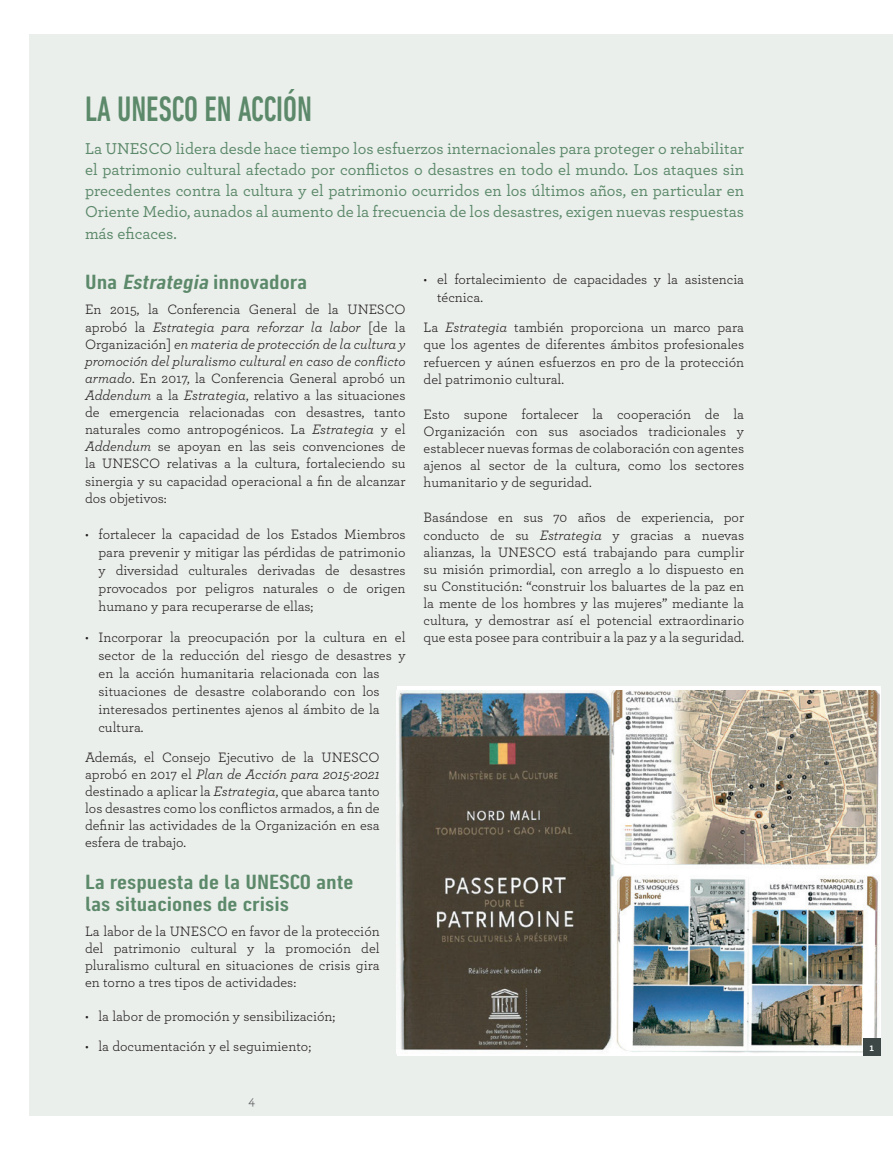
<style>
.page{position:relative;width:893px;height:1149px;background:#fff}
.page>*{position:absolute;margin:0;border:0;box-sizing:border-box;transform-origin:0 0}
.t1{font:500 condensed 36px "DIN Next LT Pro";color:#5c896a;scale:.9 1}
.t2{font:500 condensed 21px/21.6px "DIN Next LT Pro";color:#5c896a;scale:1.25 1}
.t3{font:500 16.5px/21px "Archer";color:#5c896a;text-align:justify}
.t4{font:14.25px/17.1px "Archer";color:#231f20;text-align:justify}
.t5{font:italic 14.25px/17.1px "Archer Pro";color:#231f20;text-align:justify}
.t6{font:13.5px "Archer";color:#57585a}
.t7{font:700 10.5px "Archer";color:#fff}
.s1{font-style:italic}
.s2{font-family:"Archer";font-style:normal}
.s3{font-family:"Archer Pro";font-style:italic}
</style>
<div class="page">
<div style="left:30px;top:34px;width:863px;height:1081px;background:#ebefec"></div>
<img style="left:397px;top:690px;width:483px;height:363px">
<div style="left:863px;top:1037px;width:17px;height:17px;background:#3d4746"></div>
<h1 class="t1" style="left:85px;top:88px;width:254px">LA UNESCO EN ACCIÓN</h1>
<p class="t3" style="left:85px;top:137px;width:661px">La UNESCO lidera desde hace tiempo los esfuerzos internacionales para proteger o rehabilitar el patrimonio cultural afectado por conflictos o desastres en todo el mundo. Los ataques sin precedentes contra la cultura y el patrimonio ocurridos en los últimos años, en particular en Oriente Medio, aunados al aumento de la frecuencia de los desastres, exigen nuevas respuestas más eficaces.</p>
<h2 class="t2" style="left:85px;top:271px;width:179px">Una <span class="s1">Estrategia</span> innovadora</h2>
<p class="t4" style="left:85px;top:300px;width:322px">En 2015, la Conferencia General de la UNESCO</p>
<p class="t5" style="left:85px;top:317px;width:322px"><span class="s2">aprobó la</span> Estrategia para reforzar la labor <span class="s2">[de la Organización]</span> en materia de protección de la cultura y promoción del pluralismo cultural en caso de conflicto</p>
<p class="t4" style="left:85px;top:369px;width:322px"><span class="s3">armado</span>. En 2017, la Conferencia General aprobó un <span class="s3">Addendum</span> a la <span class="s3">Estrategia</span>, relativo a las situaciones de emergencia relacionadas con desastres, tanto naturales como antropogénicos. La <span class="s3">Estrategia</span> y el <span class="s3">Addendum</span> se apoyan en las seis convenciones de la UNESCO relativas a la cultura, fortaleciendo su sinergia y su capacidad operacional a fin de alcanzar dos objetivos:</p>
<p class="t4" style="left:99px;top:524px;width:309px;line-height:18px;text-indent:-13px">• fortalecer la capacidad de los Estados Miembros para prevenir y mitigar las pérdidas de patrimonio y diversidad culturales derivadas de desastres provocados por peligros naturales o de origen humano y para recuperarse de ellas;</p>
<p class="t4" style="left:99px;top:627px;width:309px;line-height:18px;text-align:left;text-indent:-13px">• Incorporar la preocupación por la cultura en el sector de la reducción del riesgo de desastres y en la acción humanitaria relacionada con las situaciones de desastre colaborando con los interesados pertinentes ajenos al ámbito de la cultura.</p>
<p class="t4" style="left:85px;top:747px;width:296px">Además, el Consejo Ejecutivo de la UNESCO</p>
<p class="t5" style="left:85px;top:764px;width:296px"><span class="s2">aprobó en 2017 el</span> Plan de Acción para 2015-2021</p>
<p class="t4" style="left:85px;top:781px;width:296px">destinado a aplicar la <span class="s3">Estrategia</span>, que abarca tanto los desastres como los conflictos armados, a fin de definir las actividades de la Organización en esa esfera de trabajo.</p>
<h2 class="t2" style="left:85px;top:870px;width:216px">La respuesta de la UNESCO ante las situaciones de crisis</h2>
<p class="t4" style="left:85px;top:921px;width:296px">La labor de la UNESCO en favor de la protección del patrimonio cultural y la promoción del pluralismo cultural en situaciones de crisis gira en torno a tres tipos de actividades:</p>
<p class="t4" style="left:85px;top:1006px;width:252px">• la labor de promoción y sensibilización;</p>
<p class="t4" style="left:85px;top:1036px;width:228px">• la documentación y el seguimiento;</p>
<p class="t4" style="left:437px;top:270px;width:309px;line-height:18px;text-indent:-13px">• el fortalecimiento de capacidades y la asistencia técnica.</p>
<p class="t4" style="left:424px;top:318px;width:322px">La <span class="s3">Estrategia</span> también proporciona un marco para que los agentes de diferentes ámbitos profesionales refuercen y aúnen esfuerzos en pro de la protección del patrimonio cultural.</p>
<p class="t4" style="left:424px;top:405px;width:322px">Esto supone fortalecer la cooperación de la Organización con sus asociados tradicionales y establecer nuevas formas de colaboración con agentes ajenos al sector de la cultura, como los sectores humanitario y de seguridad.</p>
<p class="t4" style="left:424px;top:508px;width:322px">Basándose en sus 70 años de experiencia, por conducto de su <span class="s3">Estrategia</span> y gracias a nuevas alianzas, la UNESCO está trabajando para cumplir su misión primordial, con arreglo a lo dispuesto en su Constitución: “construir los baluartes de la paz en la mente de los hombres y las mujeres” mediante la cultura, y demostrar así el potencial extraordinario que esta posee para contribuir a la paz y a la seguridad.</p>
<p class="t6" style="left:248px;top:1090px;width:8px">4</p>
<p class="t7" style="left:869px;top:1038px;width:6px">1</p>
</div>
